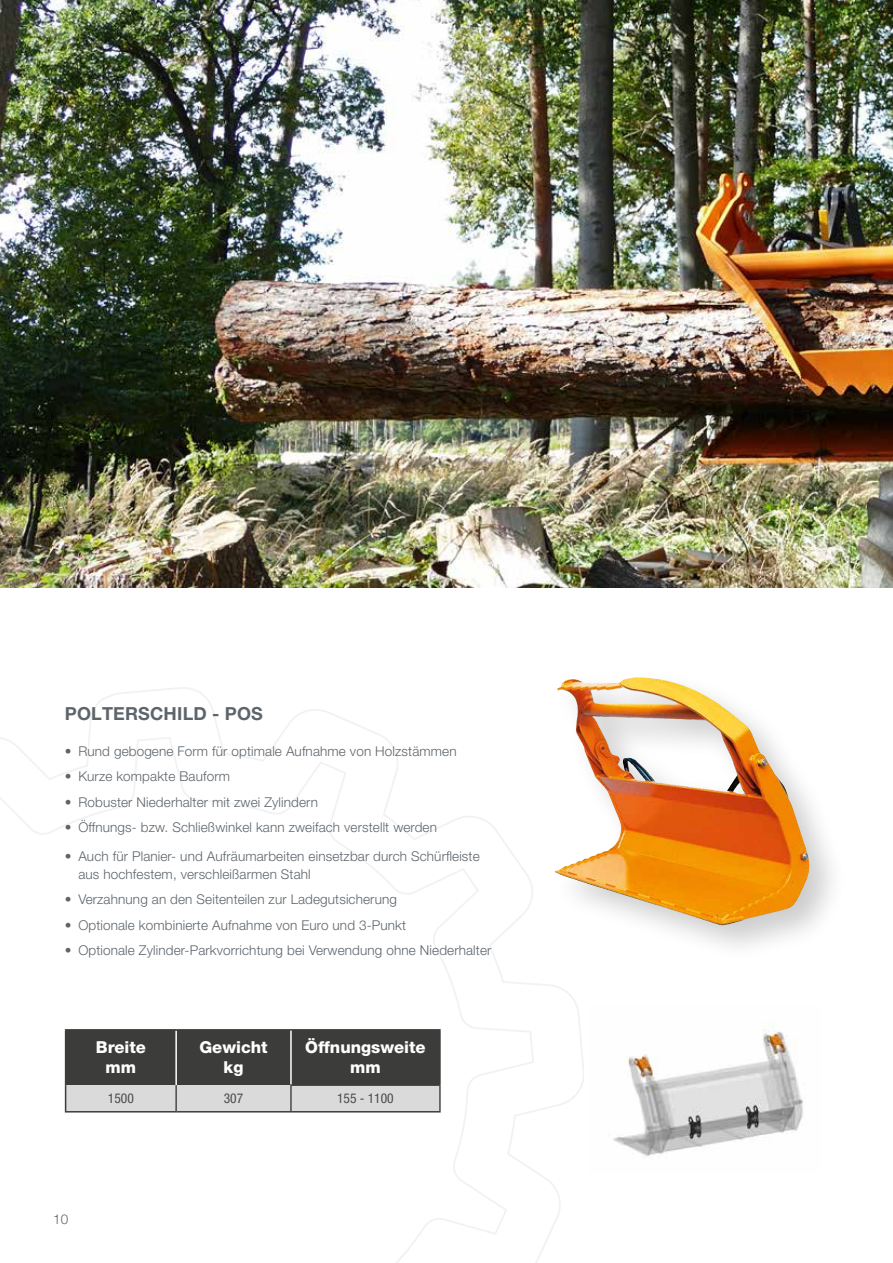
<style>
.page{position:relative;width:893px;height:1263px;background:#fff}
.page>*{position:absolute;margin:0;border:0;box-sizing:border-box;transform-origin:0 0}
.t1{font:700 18px "Helvetica Neue LT Pro";letter-spacing:.01em;color:#5d656c}
.t2{font:800 16.5px/19.8px "Helvetica Neue LT Pro";color:#fff;text-align:center}
.t3{font:300 13.5px/18px "Helvetica Neue LT Pro";letter-spacing:.01em;color:#5d656c}
.t4{font:condensed 13.5px "Helvetica Neue LT Pro";color:#4a4a49}
</style>
<div class="page">
<svg style="left:0;top:688px;width:584px;height:575px"></svg>
<img style="left:613px;top:1023px;width:190px;height:133px">
<div style="left:550px;top:669px;width:297px;height:293px;background:#000;opacity:.2"></div>
<img style="left:555px;top:677px;width:254px;height:248px">
<img style="left:0;top:0;width:893px;height:587px">
<hr style="left:439px;top:1086px;width:2px;height:25px;background:#4a4a49">
<hr style="left:65px;top:1029px;width:111px;height:1px;background:#3c3c3b">
<hr style="left:176px;top:1029px;width:115px;height:1px;background:#3c3c3b">
<svg style="left:65px;top:1030px;width:375px;height:81px;background:#6e6e6d"></svg>
<hr style="left:65px;top:1111px;width:111px;height:1px;background:#3c3c3b">
<hr style="left:176px;top:1111px;width:115px;height:1px;background:#3c3c3b">
<hr style="left:291px;top:1111px;width:150px;height:1px;background:#3c3c3b">
<hr style="left:291px;top:1029px;width:150px;height:1px;background:#3c3c3b">
<hr style="left:439px;top:1030px;width:2px;height:54px;background:#3c3c3b">
<hr style="left:290px;top:1084px;width:151px;height:2px;background:#3c3c3b">
<hr style="left:290px;top:1030px;width:2px;height:54px;background:#fff">
<h1 class="t1" style="left:65px;top:702px;width:200px">POLTERSCHILD - POS</h1>
<p class="t3" style="left:65px;top:741px;width:393px">• Rund gebogene Form für optimale Aufnahme von Holzstämmen</p>
<p class="t3" style="left:65px;top:767px;width:167px">• Kurze kompakte Bauform</p>
<p class="t3" style="left:65px;top:792px;width:255px">• Robuster Niederhalter mit zwei Zylindern</p>
<p class="t3" style="left:65px;top:818px;width:374px">• Öffnungs-- bzw. Schließwinkel kann zweifach verstellt werden</p>
<p class="t3" style="left:78px;top:846px;width:403px;text-indent:-14px">• Auch für Planier- und Aufräumarbeiten einsetzbar durch Schürfleiste aus hochfestem, verschleißarmen Stahl</p>
<p class="t3" style="left:65px;top:890px;width:334px">• Verzahnung an den Seitenteilen zur Ladegutsicherung</p>
<p class="t3" style="left:65px;top:915px;width:343px">• Optionale kombinierte Aufnahme von Euro und 3-Punkt</p>
<p class="t3" style="left:65px;top:941px;width:428px">• Optionale Zylinder-Parkvorrichtung bei Verwendung ohne Niederhalter</p>
<p class="t2" style="left:96px;top:1038px;width:52px">Breite mm</p>
<p class="t2" style="left:199px;top:1038px;width:70px">Gewicht kg</p>
<p class="t2" style="left:305px;top:1038px;width:122px">Öffnungsweite mm</p>
<p class="t4" style="left:108px;top:1091px;width:27px">1500</p>
<p class="t4" style="left:224px;top:1091px;width:21px">307</p>
<p class="t4" style="left:337px;top:1091px;width:58px">155 - 1100</p>
<p class="t3" style="left:53px;top:1209px;width:17px">10</p>
</div>
